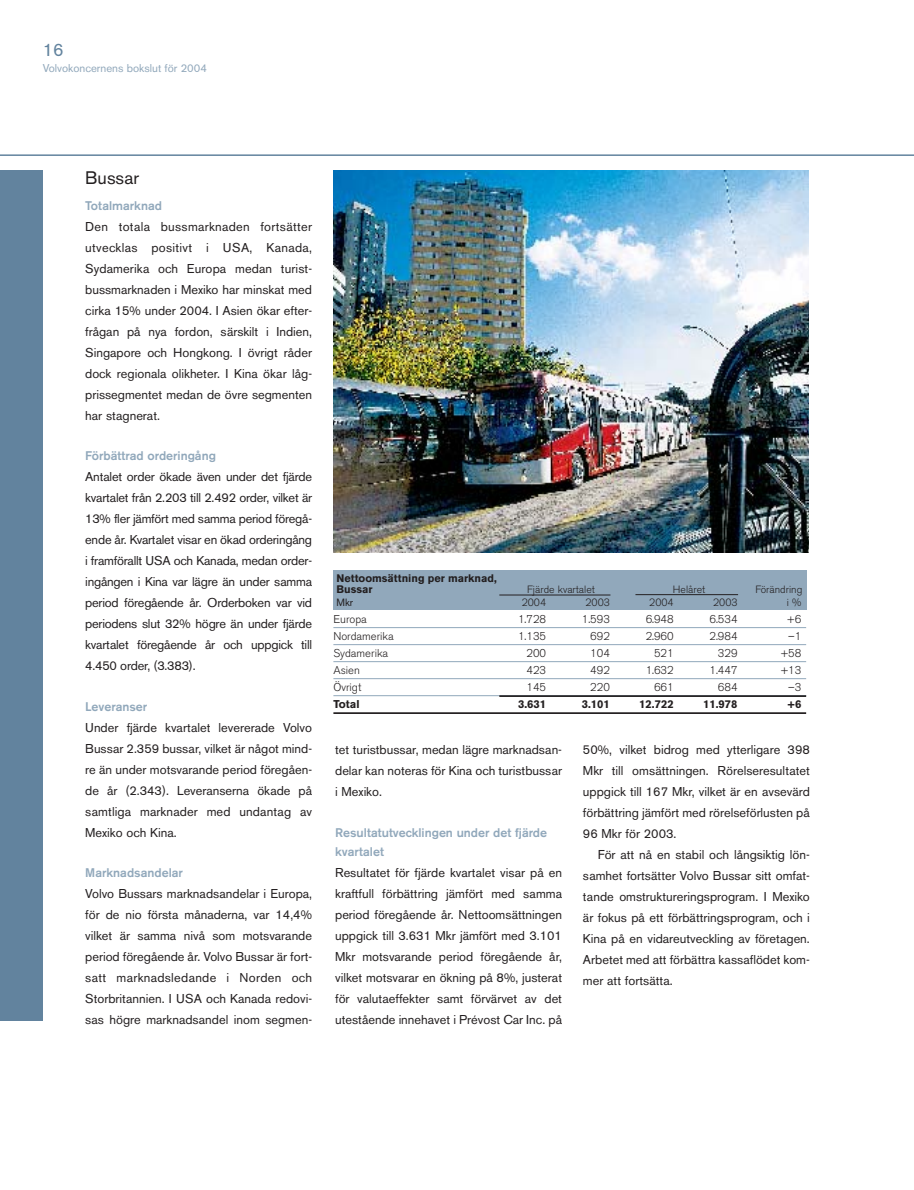
<style>
.page{position:relative;width:914px;height:1190px;background:#fff}
.page>*{position:absolute;margin:0;border:0;box-sizing:border-box;transform-origin:0 0}
.t1{font:18px "Volvo Sans";color:#231f20}
.t2{font:18px "Volvo Sans";color:#62839e}
.t3{font:12.75px/21px "Volvo Sans";color:#231f20;text-align:justify}
.t4{font:500 12.45px/19.5px "Volvo Sans";color:#91a8bb}
.t5{font:300 11.25px "Volvo Sans";color:#231f20}
.t6{font:11.25px "Volvo Sans";color:#91a8bb}
.t7{font:700 11.25px "Volvo Sans";color:#231f20}
.t8{font:700 10.8px/10.2px "Volvo Sans";color:#231f20}
.t9{font:300 10.5px "Volvo Sans";color:#231f20}
.t10{font:10.5px "Volvo Sans";color:#231f20}
</style>
<div class="page">
<div style="left:0;top:170px;width:43px;height:850px;background:#62839e"></div>
<hr style="left:0;top:154px;width:914px;height:2px;background:#62839e">
<img style="left:333px;top:170px;width:475px;height:383px">
<div style="left:333px;top:570px;width:474px;height:39px;background:#91a8bb"></div>
<hr style="left:499px;top:595px;width:111px;height:1px;background:#231f20">
<hr style="left:635px;top:594px;width:103px;height:1px;background:#231f20">
<hr style="left:333px;top:627px;width:473px;height:1px;background:#91a8bb">
<hr style="left:333px;top:644px;width:473px;height:1px;background:#91a8bb">
<hr style="left:333px;top:661px;width:473px;height:1px;background:#91a8bb">
<hr style="left:333px;top:678px;width:473px;height:1px;background:#91a8bb">
<hr style="left:333px;top:695px;width:473px;height:1px;background:#91a8bb">
<hr style="left:499px;top:695px;width:307px;height:2px;background:#231f20">
<hr style="left:333px;top:712px;width:473px;height:2px;background:#231f20">
<h1 class="t2" style="left:43px;top:43px;width:22px">16</h1>
<p class="t6" style="left:43px;top:64px;width:166px">Volvokoncernens bokslut för 2004</p>
<h1 class="t1" style="left:85px;top:171px;width:56px">Bussar</h1>
<p class="t4" style="left:85px;top:196px;width:78px">Totalmarknad</p>
<p class="t3" style="left:85px;top:217px;width:228px">Den totala bussmarknaden fortsätter utvecklas positivt i USA, Kanada, Sydamerika och Europa medan turist&shy;bussmarknaden i Mexiko har minskat med cirka 15% under 2004. I Asien ökar efter&shy;frågan på nya fordon, särskilt i Indien, Singapore och Hongkong. I övrigt råder dock regionala olikheter. I Kina ökar låg&shy;prissegmentet medan de övre segmenten har stagnerat.</p>
<p class="t4" style="left:85px;top:447px;width:132px">Förbättrad orderingång</p>
<p class="t3" style="left:85px;top:467px;width:228px">Antalet order ökade även under det fjärde kvartalet från 2.203 till 2.492 order, vilket är 13% fler jämfört med samma period föregå&shy;ende år. Kvartalet visar en ökad orderingång i framförallt USA och Kanada, medan order&shy;ingången i Kina var lägre än under samma period föregående år. Orderboken var vid periodens slut 32% högre än under fjärde kvartalet föregående år och uppgick till 4.450 order, (3.383).</p>
<p class="t4" style="left:85px;top:697px;width:64px">Leveranser</p>
<p class="t3" style="left:85px;top:718px;width:228px">Under fjärde kvartalet levererade Volvo Bussar 2.359 bussar, vilket är något mind&shy;re än under motsvarande period föregåen&shy;de år (2.343). Leveranserna ökade på samtliga marknader med undantag av Mexiko och Kina.</p>
<p class="t4" style="left:85px;top:864px;width:99px">Marknadsandelar</p>
<p class="t3" style="left:85px;top:884px;width:228px">Volvo Bussars marknadsandelar i Europa, för de nio första månaderna, var 14,4% vilket är samma nivå som motsvarande period föregående år. Volvo Bussar är fort&shy;satt marknadsledande i Norden och Storbritannien. I USA och Kanada redovi&shy;sas högre marknadsandel inom segmen-</p>
<p class="t8" style="left:336px;top:574px;width:162px">Nettoomsättning per marknad,<br>Bussar</p>
<p class="t9" style="left:527px;top:585px;width:69px">Fjärde kvartalet</p>
<p class="t9" style="left:673px;top:585px;width:34px">Helåret</p>
<p class="t9" style="left:755px;top:585px;width:49px">Förändring</p>
<p class="t10" style="left:336px;top:598px;width:18px">Mkr</p>
<p class="t9" style="left:521px;top:598px;width:26px">2004</p>
<p class="t9" style="left:585px;top:598px;width:26px">2003</p>
<p class="t9" style="left:649px;top:598px;width:26px">2004</p>
<p class="t9" style="left:713px;top:598px;width:26px">2003</p>
<p class="t9" style="left:786px;top:598px;width:16px">i %</p>
<p class="t5" style="left:333px;top:615px;width:35px">Europa</p>
<p class="t5" style="left:518px;top:615px;width:30px">1.728</p>
<p class="t5" style="left:582px;top:615px;width:30px">1.593</p>
<p class="t5" style="left:645px;top:615px;width:30px">6.948</p>
<p class="t5" style="left:709px;top:615px;width:30px">6.534</p>
<p class="t5" style="left:787px;top:615px;width:16px">+6</p>
<p class="t5" style="left:333px;top:632px;width:62px">Nordamerika</p>
<p class="t5" style="left:518px;top:632px;width:30px">1.135</p>
<p class="t5" style="left:590px;top:632px;width:21px">692</p>
<p class="t5" style="left:645px;top:632px;width:30px">2.960</p>
<p class="t5" style="left:709px;top:632px;width:30px">2.984</p>
<p class="t5" style="left:788px;top:632px;width:15px">–1</p>
<p class="t5" style="left:333px;top:649px;width:56px">Sydamerika</p>
<p class="t5" style="left:526px;top:649px;width:21px">200</p>
<p class="t5" style="left:590px;top:649px;width:21px">104</p>
<p class="t5" style="left:654px;top:649px;width:21px">521</p>
<p class="t5" style="left:718px;top:649px;width:21px">329</p>
<p class="t5" style="left:780px;top:649px;width:22px">+58</p>
<p class="t5" style="left:333px;top:666px;width:28px">Asien</p>
<p class="t5" style="left:526px;top:666px;width:21px">423</p>
<p class="t5" style="left:590px;top:666px;width:21px">492</p>
<p class="t5" style="left:645px;top:666px;width:30px">1.632</p>
<p class="t5" style="left:709px;top:666px;width:30px">1.447</p>
<p class="t5" style="left:780px;top:666px;width:22px">+13</p>
<p class="t5" style="left:333px;top:683px;width:29px">Övrigt</p>
<p class="t5" style="left:526px;top:683px;width:21px">145</p>
<p class="t5" style="left:590px;top:683px;width:21px">220</p>
<p class="t5" style="left:654px;top:683px;width:21px">661</p>
<p class="t5" style="left:718px;top:683px;width:21px">684</p>
<p class="t5" style="left:788px;top:683px;width:15px">–3</p>
<p class="t7" style="left:333px;top:700px;width:28px">Total</p>
<p class="t7" style="left:518px;top:700px;width:30px">3.631</p>
<p class="t7" style="left:582px;top:700px;width:30px">3.101</p>
<p class="t7" style="left:639px;top:700px;width:36px">12.722</p>
<p class="t7" style="left:703px;top:700px;width:36px">11.978</p>
<p class="t7" style="left:787px;top:700px;width:15px">+6</p>
<p class="t3" style="left:335px;top:740px;width:228px">tet turistbussar, medan lägre marknadsan&shy;delar kan noteras för Kina och turistbussar i Mexiko.</p>
<p class="t4" style="left:335px;top:823px;width:213px">Resultatutvecklingen under det fjärde kvartalet</p>
<p class="t3" style="left:335px;top:863px;width:228px">Resultatet för fjärde kvartalet visar på en kraftfull förbättring jämfört med samma period föregående år. Nettoomsättningen uppgick till 3.631 Mkr jämfört med 3.101<br>Mkr motsvarande period föregående år, vilket motsvarar en ökning på 8%, justerat för valutaeffekter samt förvärvet av det utestående innehavet i Prévost Car Inc. på</p>
<p class="t3" style="left:583px;top:740px;width:228px">50%, vilket bidrog med ytterligare 398<br>Mkr till omsättningen. Rörelseresultatet uppgick till 167 Mkr, vilket är en avsevärd förbättring jämfört med rörelseförlusten på 96 Mkr för 2003.</p>
<p class="t3" style="left:583px;top:845px;width:228px;text-indent:15px">För att nå en stabil och långsiktig lön&shy;samhet fortsätter Volvo Bussar sitt omfat&shy;tande omstruktureringsprogram. I Mexiko är fokus på ett förbättringsprogram, och i Kina på en vidareutveckling av företagen.<br>Arbetet med att förbättra kassaflödet kom&shy;mer att fortsätta.</p>
</div>
